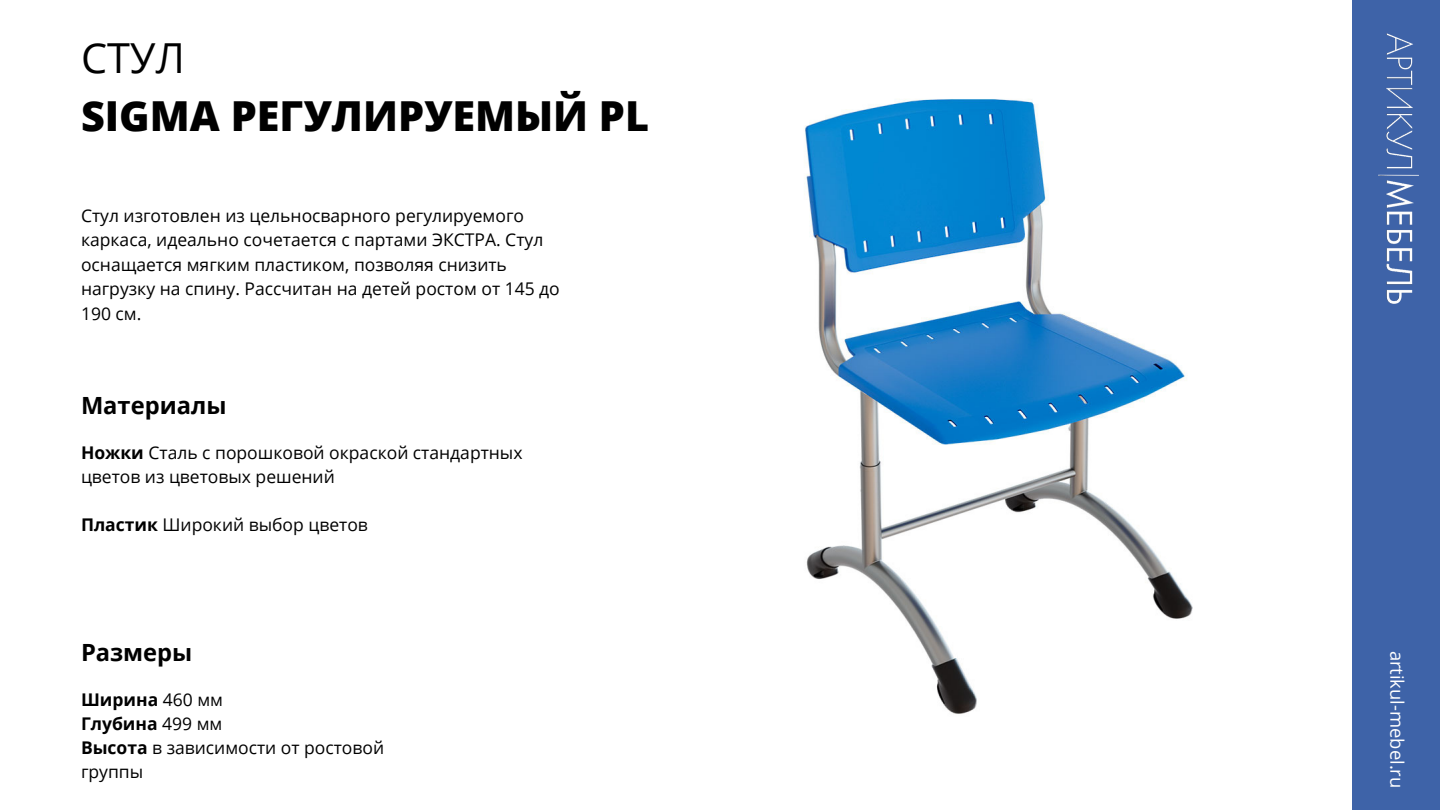
<style>
.page{position:relative;width:1440px;height:810px;background:#fff}
.page>*{position:absolute;margin:0;border:0;box-sizing:border-box;transform-origin:0 0}
.t1{font:800 41.4px "Open Sans";color:#000}
.t2{font:41.4px "Open Sans";color:#000}
.t3{font:700 23.7px "Open Sans";color:#000}
.t4{font:18.4px "Open Sans";color:#fff}
.t5{font:17.5px/24.4px "Open Sans";color:#000}
.t6{font:700 17.5px "Open Sans";color:#000}
.s1{font-weight:700}
.s2{font-weight:400}
</style>
<div class="page">
<div style="left:1353px;top:0;width:87px;height:810px;background:#3e63a8"></div>
<img style="left:1378px;top:33px;width:40px;height:271px">
<img style="left:805px;top:99px;width:388px;height:615px">
<p class="t2" style="left:81px;top:29px;width:105px">СТУЛ</p>
<p class="t1" style="left:81px;top:87px;width:570px">SIGMA РЕГУЛИРУЕМЫЙ PL</p>
<p class="t5" style="left:81px;top:203px;width:480px">Стул изготовлен из цельносварного регулируемого каркаса, идеально сочетается с партами ЭКСТРА. Стул оснащается мягким пластиком, позволяя снизить нагрузку на спину. Рассчитан на детей ростом от 145 до 190 см.</p>
<p class="t3" style="left:81px;top:389px;width:147px">Материалы</p>
<p class="t5" style="left:81px;top:441px;width:443px;line-height:24px"><span class="s1">Ножки</span> Сталь с порошковой окраской стандартных цветов из цветовых решений</p>
<p class="t5" style="left:81px;top:512px;width:288px"><span class="s1">Пластик</span> Широкий выбор цветов</p>
<p class="t3" style="left:81px;top:636px;width:113px">Размеры</p>
<p class="t6" style="left:81px;top:688px;width:144px">Ширина <span class="s2">460 мм</span></p>
<p class="t6" style="left:81px;top:712px;width:143px">Глубина <span class="s2">499 мм</span></p>
<p class="t5" style="left:81px;top:736px;width:305px;line-height:24px"><span class="s1">Высота</span> в зависимости от ростовой группы</p>
<p class="t4" style="left:1410px;top:651px;width:139px;rotate:90deg">artikul-mebel.ru</p>
</div>
